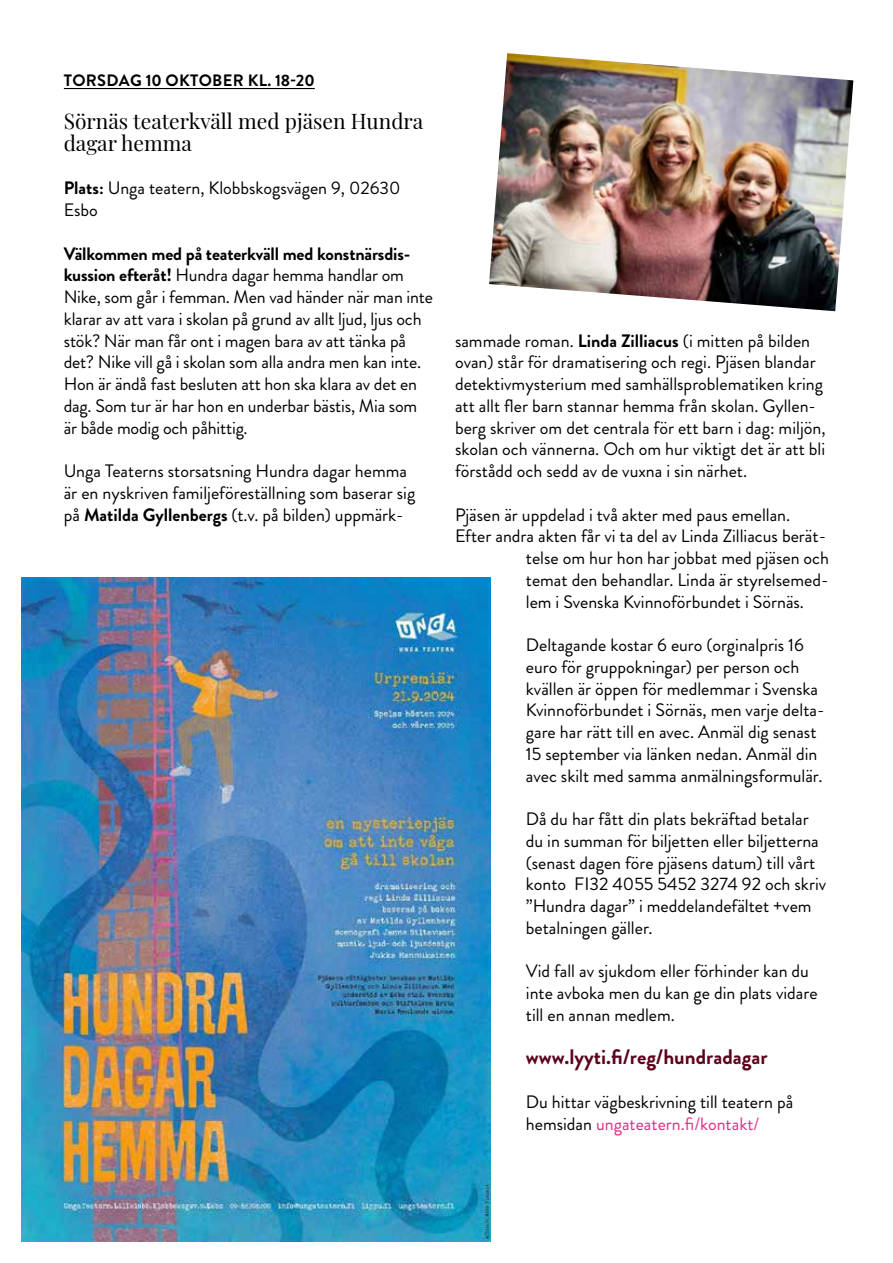
<style>
.page{position:relative;width:893px;height:1263px;background:#fff}
.page>*{position:absolute;margin:0;border:0;box-sizing:border-box;transform-origin:0 0}
.t1{font:21px/21.8px "Playfair Display";color:#000}
.t2{font:700 21px "Brandon Grotesque";color:#5b031a}
.t3{font:18px/21.8px "Brandon Grotesque";color:#000}
.t4{font:700 16.5px "Brandon Grotesque";letter-spacing:.02em;color:#000}
.s1{font-weight:700}
.s2{color:#e82987}
</style>
<div class="page">
<hr style="left:64px;top:88px;width:251px;height:1px;background:#000">
<img style="left:21px;top:577px;width:470px;height:665px">
<img style="left:489px;top:53px;width:364px;height:258px">
<p class="t4" style="left:64px;top:68px;width:252px">TORSDAG 10 OKTOBER KL. 18-20</p>
<p class="t1" style="left:64px;top:109px;width:361px">Sörnäs teaterkväll med pjäsen Hundra dagar hemma</p>
<p class="t3" style="left:64px;top:177px;width:338px"><span class="s1">Plats:</span> Unga teatern, Klobbskogsvägen 9, 02630<br>Esbo</p>
<p class="t3" style="left:64px;top:243px;width:371px"><span class="s1">Välkommen med på teaterkväll med konstnärsdis&shy;kussion efteråt!</span> Hundra dagar hemma handlar om Nike, som går i femman. Men vad händer när man inte klarar av att vara i skolan på grund av allt ljud, ljus och stök? När man får ont i magen bara av att tänka på det? Nike vill gå i skolan som alla andra men kan inte.<br>Hon är ändå fast besluten att hon ska klara av det en dag. Som tur är har hon en underbar bästis, Mia som är både modig och påhittig.</p>
<p class="t3" style="left:64px;top:460px;width:353px">Unga Teaterns storsatsning Hundra dagar hemma är en nyskriven familjeföreställning som baserar sig på <span class="s1">Matilda Gyllenbergs</span> (t.v. på bilden) uppmärk-</p>
<p class="t3" style="left:455px;top:330px;width:372px">sammade roman. <span class="s1">Linda Zilliacus</span> (i mitten på bilden ovan) står för dramatisering och regi. Pjäsen blandar detektivmysterium med samhällsproblematiken kring att allt fler barn stannar hemma från skolan. Gyllen&shy;berg skriver om det centrala för ett barn i dag: miljön, skolan och vännerna. Och om hur viktigt det är att bli förstådd och sedd av de vuxna i sin närhet.</p>
<p class="t3" style="left:455px;top:504px;width:337px">Pjäsen är uppdelad i två akter med paus emellan.</p>
<p class="t3" style="left:455px;top:525px;width:373px">Efter andra akten får vi ta del av Linda Zilliacus berät-</p>
<p class="t3" style="left:526px;top:547px;width:305px">telse om hur hon har jobbat med pjäsen och</p>
<p class="t3" style="left:526px;top:569px;width:304px">temat den behandlar. Linda är styrelsemed-</p>
<p class="t3" style="left:526px;top:591px;width:280px">lem i Svenska Kvinnoförbundet i Sörnäs.</p>
<p class="t3" style="left:526px;top:634px;width:300px">Deltagande kostar 6 euro (orginalpris 16 euro för gruppokningar) per person och kvällen är öppen för medlemmar i Svenska Kvinnoförbundet i Sörnäs, men varje delta&shy;gare har rätt till en avec. Anmäl dig senast 15 september via länken nedan. Anmäl din avec skilt med samma anmälningsformulär.</p>
<p class="t3" style="left:526px;top:808px;width:302px">Då du har fått din plats bekräftad betalar du in summan för biljetten eller biljetterna (senast dagen före pjäsens datum) till vårt konto FI32 4055 5452 3274 92 och skriv ”Hundra dagar” i meddelandefältet +vem betalningen gäller.</p>
<p class="t3" style="left:526px;top:960px;width:293px">Vid fall av sjukdom eller förhinder kan du inte avboka men du kan ge din plats vidare till en annan medlem.</p>
<p class="t2" style="left:526px;top:1042px;width:243px">www.lyyti.fi/reg/hundradagar</p>
<p class="t3" style="left:526px;top:1091px;width:269px">Du hittar vägbeskrivning till teatern på hemsidan <span class="s2">ungateatern.fi/kontakt/</span></p>
</div>
